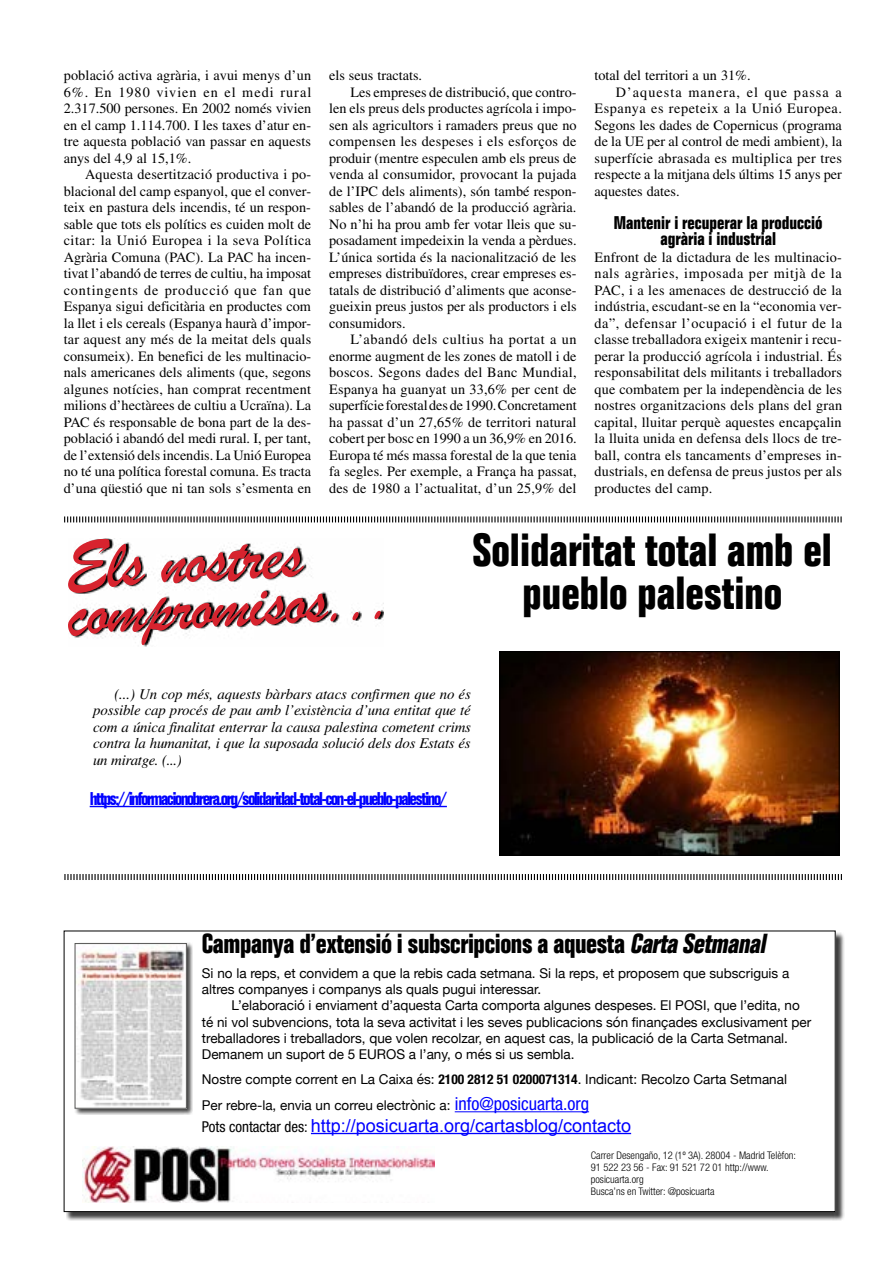
<style>
.page{position:relative;width:893px;height:1263px;background:#fff}
.page>*{position:absolute;margin:0;border:0;box-sizing:border-box;transform-origin:0 0}
.t1{font:70.5px "Brush Script";color:#d7232e}
.t2{font:700 condensed 45.45px/43.5px "Folio";color:#000;text-align:center}
.t3{font:700 condensed 27px "Folio Std";letter-spacing:-.015em;color:#000}
.t4{font:700 condensed 18px "Folio BT";letter-spacing:-.1em;color:#00f}
.t5{font:18px "Arial";color:#00f}
.t6{font:700 condensed 18px/16.5px "Folio Std";color:#000;text-align:center}
.t7{font:italic 14.85px/16.5px "Times LT Std";letter-spacing:-.015em;color:#000;text-align:justify}
.t8{font:14.25px/16.5px "Times LT Std";color:#000;text-align:justify}
.t9{font:14.25px "Times LT Std";letter-spacing:.02em;color:#000}
.t10{font:14.25px "Times LT Std";letter-spacing:.04em;color:#000}
.t11{font:14.25px "Times LT Std";letter-spacing:.025em;color:#000}
.t12{font:14.25px "Times LT Std";letter-spacing:.07em;color:#000}
.t13{font:13.5px/16.2px "Helvetica Neue";color:#000}
.t14{font:300 condensed 10.5px/12px "Helvetica Neue LT Std";color:#000}
.s1{font-style:italic}
.s2{font-family:"Helvetica Neue LT Std";font-weight:700;font-stretch:condensed}
.s3{font-family:"Helvetica Neue LT Std";font-stretch:condensed;font-size:18px;color:#0002ff}
.s4{font-family:"Helvetica Neue LT Std";font-stretch:condensed;font-size:15px;color:#000}
</style>
<div class="page">
<div style="left:66px;top:933px;width:778px;height:288px;background:#000;opacity:.75"></div>
<div style="left:64px;top:931px;width:771px;height:280px;background:#fff"></div>
<div style="left:74px;top:942px;width:119px;height:173px;background:#000;opacity:.75"></div>
<img style="left:77px;top:945px;width:108px;height:161px">
<div style="left:75px;top:943px;width:112px;height:165px;border:1px solid #575756"></div>
<img style="left:82px;top:1146px;width:353px;height:57px">
<hr style="left:455px;top:1111px;width:134px;height:1px;background:#0002ff">
<hr style="left:311px;top:1133px;width:320px;height:1px;background:#00f">
<svg style="left:64px;top:874px;width:778px;height:6px"></svg>
<svg style="left:64px;top:516px;width:778px;height:7px"></svg>
<svg style="left:69px;top:538px;width:315px;height:108px"></svg>
<img style="left:501px;top:653px;width:336px;height:201px">
<div style="left:499px;top:651px;width:340px;height:205px;border:1px solid #000"></div>
<hr style="left:90px;top:806px;width:357px;height:1px;background:#00f">
<p class="t8" style="left:64px;top:67px;width:249px">població activa agrària, i avui menys d’un 6%. En 1980 vivien en el medi rural 2.317.500 persones. En 2002 només vivien en el camp 1.114.700. I les taxes d’atur en&shy;tre aquesta població van passar en aquests anys del 4,9 al 15,1%.</p>
<p class="t8" style="left:64px;top:166px;width:249px;text-indent:21px">Aquesta desertització productiva i po&shy;blacional del camp espanyol, que el conver&shy;teix en pastura dels incendis, té un respon&shy;sable que tots els polítics es cuiden molt de citar: la Unió Europea i la seva Política Agrària Comuna (PAC). La PAC ha incen&shy;tivat l’abandó de terres de cultiu, ha imposat contingents de producció que fan que Espanya sigui deficitària en productes com la llet i els cereals (Espanya haurà d’impor&shy;tar aquest any més de la meitat dels quals consumeix). En benefici de les multinacio&shy;nals americanes dels aliments (que, segons algunes notícies, han comprat recentment milions d’hectàrees de cultiu a Ucraïna). La PAC és responsable de bona part de la des&shy;població i abandó del medi rural. I, per tant, de l’extensió dels incendis. La Unió Europea no té una política forestal comuna. Es tracta d’una qüestió que ni tan sols s’esmenta en</p>
<p class="t8" style="left:329px;top:67px;width:94px">els seus tractats.</p>
<p class="t8" style="left:350px;top:84px;width:228px">Les empreses de distribució, que contro-</p>
<p class="t8" style="left:329px;top:100px;width:249px">len els preus dels productes agrícola i impo-</p>
<p class="t8" style="left:329px;top:117px;width:249px">sen als agricultors i ramaders preus que no</p>
<p class="t9" style="left:329px;top:134px;width:249px">compensen les despeses i els esforços de</p>
<p class="t8" style="left:329px;top:150px;width:249px">produir (mentre especulen amb els preus de</p>
<p class="t8" style="left:329px;top:166px;width:249px">venda al consumidor, provocant la pujada</p>
<p class="t8" style="left:329px;top:183px;width:249px">de l’IPC dels aliments), són també respon-</p>
<p class="t8" style="left:329px;top:199px;width:249px">sables de l’abandó de la producció agrària.</p>
<p class="t8" style="left:329px;top:216px;width:249px">No n’hi ha prou amb fer votar lleis que su-</p>
<p class="t8" style="left:329px;top:232px;width:249px">posadament impedeixin la venda a pèrdues.</p>
<p class="t8" style="left:329px;top:249px;width:249px">L’única sortida és la nacionalització de les</p>
<p class="t8" style="left:329px;top:265px;width:249px">empreses distribuïdores, crear empreses es-</p>
<p class="t8" style="left:329px;top:282px;width:249px">tatals de distribució d’aliments que aconse-</p>
<p class="t8" style="left:329px;top:298px;width:249px">gueixin preus justos per als productors i els</p>
<p class="t8" style="left:329px;top:315px;width:78px">consumidors.</p>
<p class="t10" style="left:350px;top:332px;width:228px">L’abandó dels cultius ha portat a un</p>
<p class="t8" style="left:329px;top:348px;width:249px">enorme augment de les zones de matoll i de</p>
<p class="t11" style="left:329px;top:365px;width:249px">boscos. Segons dades del Banc Mundial,</p>
<p class="t8" style="left:329px;top:381px;width:249px">Espanya ha guanyat un 33,6% per cent de</p>
<p class="t8" style="left:329px;top:397px;width:249px">superfície forestal des de 1990. Concretament</p>
<p class="t8" style="left:329px;top:414px;width:249px">ha passat d’un 27,65% de territori natural</p>
<p class="t8" style="left:329px;top:430px;width:249px">cobert per bosc en 1990 a un 36,9% en 2016.</p>
<p class="t8" style="left:329px;top:447px;width:249px">Europa té més massa forestal de la que tenia</p>
<p class="t8" style="left:329px;top:463px;width:249px">fa segles. Per exemple, a França ha passat,</p>
<p class="t8" style="left:329px;top:480px;width:249px">des de 1980 a l’actualitat, d’un 25,9% del</p>
<p class="t8" style="left:595px;top:67px;width:158px">total del territori a un 31%.</p>
<p class="t12" style="left:616px;top:84px;width:227px">D’aquesta manera, el que passa a</p>
<p class="t10" style="left:595px;top:101px;width:249px">Espanya es repeteix a la Unió Europea.</p>
<p class="t8" style="left:595px;top:117px;width:249px">Segons les dades de Copernicus (programa</p>
<p class="t8" style="left:595px;top:133px;width:249px">de la UE per al control de medi ambient), la</p>
<p class="t9" style="left:595px;top:150px;width:249px">superfície abrasada es multiplica per tres</p>
<p class="t8" style="left:595px;top:166px;width:249px">respecte a la mitjana dels últims 15 anys per</p>
<p class="t8" style="left:595px;top:183px;width:87px">aquestes dates.</p>
<p class="t6" style="left:614px;top:215px;width:210px">Mantenir i recuperar la producció agrària i industrial</p>
<p class="t8" style="left:595px;top:249px;width:249px">Enfront de la dictadura de les multinacio&shy;nals agràries, imposada per mitjà de la PAC, i a les amenaces de destrucció de la indústria, escudant-se en la “economia ver&shy;da”, defensar l’ocupació i el futur de la classe treballadora exigeix mantenir i recu&shy;perar la producció agrícola i industrial. És responsabilitat dels militants i treballadors que combatem per la independència de les nostres organitzacions dels plans del gran capital, lluitar perquè aquestes encapçalin la lluita unida en defensa dels llocs de tre&shy;ball, contra els tancaments d’empreses in&shy;dustrials, en defensa de preus justos per als productes del camp.</p>
<h2 class="t2" style="left:473px;top:529px;width:361px">Solidaritat total amb el pueblo palestino</h2>
<h1 class="t1" style="left:62px;top:520px;width:239px;rotate:-3deg">Els nostres</h1>
<h1 class="t1" style="left:65px;top:567px;width:328px;rotate:-3deg">compromisos...</h1>
<p class="t7" style="left:93px;top:686px;width:379px;text-indent:21px">(...) Un cop més, aquests bàrbars atacs confirmen que no és possible cap procés de pau amb l’existència d’una entitat que té com a única finalitat enterrar la causa palestina cometent crims contra la humanitat, i que la suposada solució dels dos Estats és un miratge. (...)</p>
<p class="t4" style="left:90px;top:787px;width:359px">https://informacionobrera.org/solidaridad-total-con-el-pueblo-palestino/</p>
<h3 class="t3" style="left:202px;top:929px;width:570px">Campanya d’extensió i subscripcions a aquesta <span class="s1">CartaSetmanal</span></h3>
<p class="t13" style="left:202px;top:966px;width:589px">Si no la reps, et convidem a que la rebis cada setmana. Si la reps, et proposem que subscriguis a altres companyes i companys als quals pugui interessar.</p>
<p class="t13" style="left:202px;top:998px;width:611px;text-indent:30px">L’elaboració i enviament d’aquesta Carta comporta algunes despeses. El POSI, que l’edita, no té ni vol subvencions, tota la seva activitat i les seves publicacions són finançades exclusivament per treballadores i treballadors, que volen recolzar, en aquest cas, la publicació de la Carta Setmanal.<br>Demanem un suport de 5 EUROS a l’any, o més si us sembla.</p>
<p class="t13" style="left:202px;top:1066px;width:587px;line-height:26.4px">Nostre compte corrent en La Caixa és: <span class="s2">2100 2812 51 0200071314</span>. Indicant: Recolzo Carta Setmanal<br>Per rebre-la, envia un correu electrònic a: <span class="s3">info@posicuarta.org</span></p>
<p class="t5" style="left:202px;top:1113px;width:431px"><span class="s4">Pots contactar des:</span> http://posicuarta.org/cartasblog/contacto</p>
<p class="t14" style="left:591px;top:1149px;width:207px">Carrer Desengaño, 12 (1º 3A). 28004 - Madrid Telèfon:<br>91 522 23 56 - Fax: 91 521 72 01 http://www. posicuarta.org<br>Busca’ns en Twitter: @posicuarta</p>
</div>
